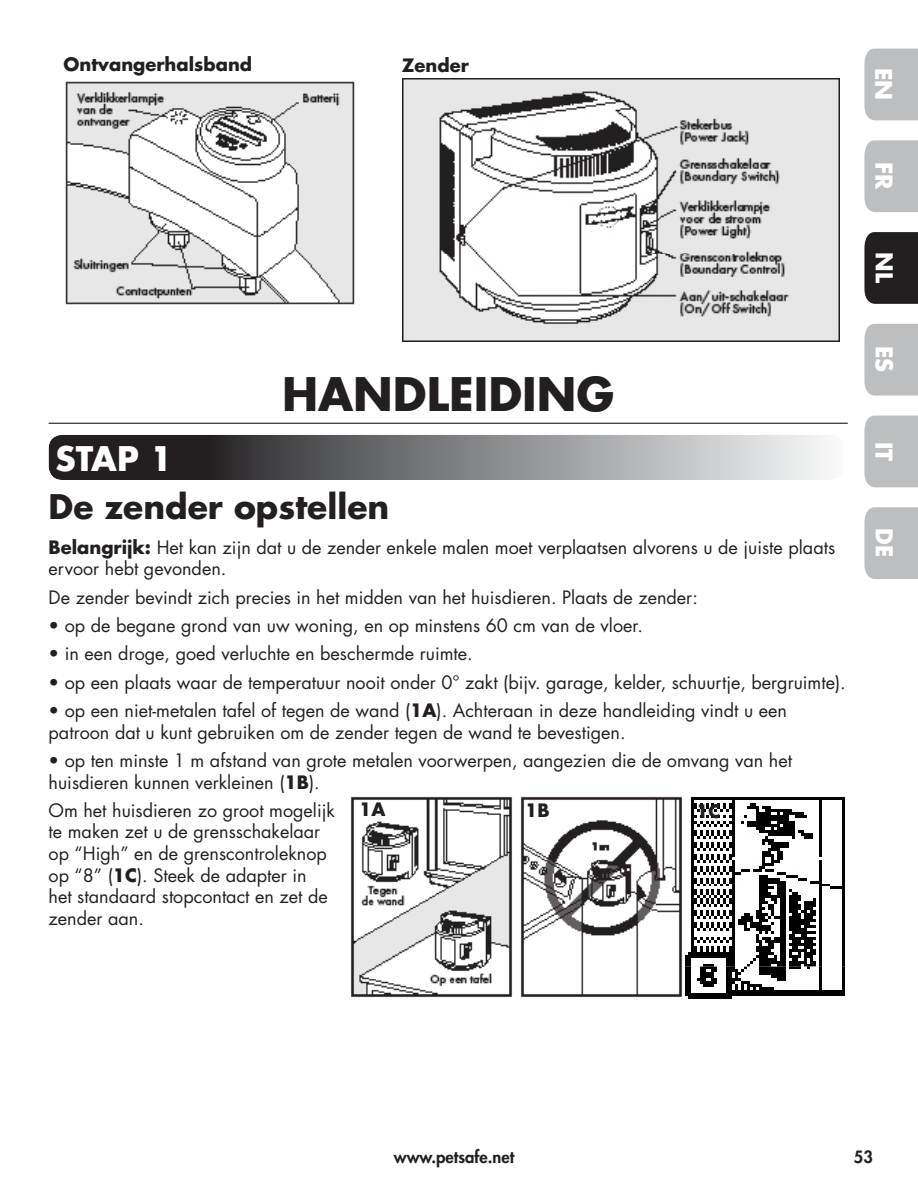
<style>
.page{position:relative;width:918px;height:1188px;background:#fff}
.page>*{position:absolute;margin:0;border:0;box-sizing:border-box;transform-origin:0 0}
.t1{font:700 45px "Futura Std";color:#231f20}
.t2{font:700 33px "Futura Std";color:#231f20}
.t3{font:700 33px "Futura Std";color:#fff}
.t4{font:700 22.65px "Futura Std";color:#fff}
.t5{font:18px/21.6px "Futura Std";color:#231f20}
.t6{font:700 18px "Futura Std";color:#231f20}
.t7{font:800 16.5px "Futura Std";color:#231f20}
.s1{font-weight:700}
</style>
<div class="page">
<div style="left:864px;top:49px;width:54px;height:71px;background:#bcbec0"></div>
<div style="left:864px;top:140px;width:54px;height:72px;background:#bcbec0"></div>
<div style="left:864px;top:232px;width:54px;height:72px;background:#231f20"></div>
<div style="left:864px;top:324px;width:54px;height:72px;background:#bcbec0"></div>
<div style="left:864px;top:416px;width:54px;height:71px;background:#bcbec0"></div>
<div style="left:864px;top:507px;width:54px;height:72px;background:#bcbec0"></div>
<hr style="left:49px;top:423px;width:799px;height:1px;background:#231f20">
<svg style="left:49px;top:435px;width:777px;height:45px;background:#79797b"></svg>
<img style="left:682px;top:797px;width:163px;height:202px">
<img style="left:520px;top:796px;width:162px;height:202px">
<img style="left:350px;top:796px;width:163px;height:202px">
<img style="left:403px;top:78px;width:436px;height:263px">
<img style="left:65px;top:81px;width:290px;height:224px">
<p class="t6" style="left:64px;top:53px;width:190px">Ontvangerhalsband</p>
<p class="t6" style="left:402px;top:54px;width:69px">Zender</p>
<h1 class="t1" style="left:282px;top:364px;width:334px">HANDLEIDING</h1>
<h2 class="t3" style="left:55px;top:437px;width:119px">STAP 1</h2>
<h2 class="t2" style="left:49px;top:484px;width:342px">De zender opstellen</h2>
<p class="t5" style="left:49px;top:536px;width:788px"><span class="s1">Belangrijk:</span> Het kan zijn dat u de zender enkele malen moet verplaatsen alvorens u de juiste plaats ervoor hebt gevonden.</p>
<p class="t5" style="left:49px;top:586px;width:651px">De zender bevindt zich precies in het midden van het huisdieren. Plaats de zender:</p>
<p class="t5" style="left:49px;top:615px;width:596px">• op de begane grond van uw woning, en op minstens 60 cm van de vloer.</p>
<p class="t5" style="left:49px;top:643px;width:426px">• in een droge, goed verluchte en beschermde ruimte.</p>
<p class="t5" style="left:49px;top:671px;width:799px">• op een plaats waar de temperatuur nooit onder 0° zakt (bijv. garage, kelder, schuurtje, bergruimte).</p>
<p class="t5" style="left:49px;top:700px;width:740px">• op een niet-metalen tafel of tegen de wand (<span class="s1">1A</span>). Achteraan in deze handleiding vindt u een patroon dat u kunt gebruiken om de zender tegen de wand te bevestigen.</p>
<p class="t5" style="left:49px;top:750px;width:745px">• op ten minste 1 m afstand van grote metalen voorwerpen, aangezien die de omvang van het huisdieren kunnen verkleinen (<span class="s1">1B</span>).</p>
<p class="t5" style="left:49px;top:800px;width:288px">Om het huisdieren zo groot mogelijk te maken zet u de grensschakelaar op “High” en de grenscontroleknop op “8” (<span class="s1">1C</span>). Steek de adapter in<br>het standaard stopcontact en zet de zender aan.</p>
<p class="t6" style="left:359px;top:798px;width:28px">1A</p>
<p class="t6" style="left:525px;top:798px;width:26px">1B</p>
<p class="t6" style="left:696px;top:799px;width:26px">1C</p>
<p class="t4" style="left:896px;top:68px;width:34px;rotate:90deg">EN</p>
<p class="t4" style="left:897px;top:162px;width:29px;rotate:90deg">FR</p>
<p class="t4" style="left:897px;top:252px;width:32px;rotate:90deg">NL</p>
<p class="t4" style="left:897px;top:346px;width:28px;rotate:90deg">ES</p>
<p class="t4" style="left:897px;top:442px;width:21px;rotate:90deg">IT</p>
<p class="t4" style="left:897px;top:528px;width:30px;rotate:90deg">DE</p>
<p class="t7" style="left:394px;top:1149px;width:122px">www.petsafe.net</p>
<p class="t7" style="left:854px;top:1147px;width:21px">53</p>
</div>
